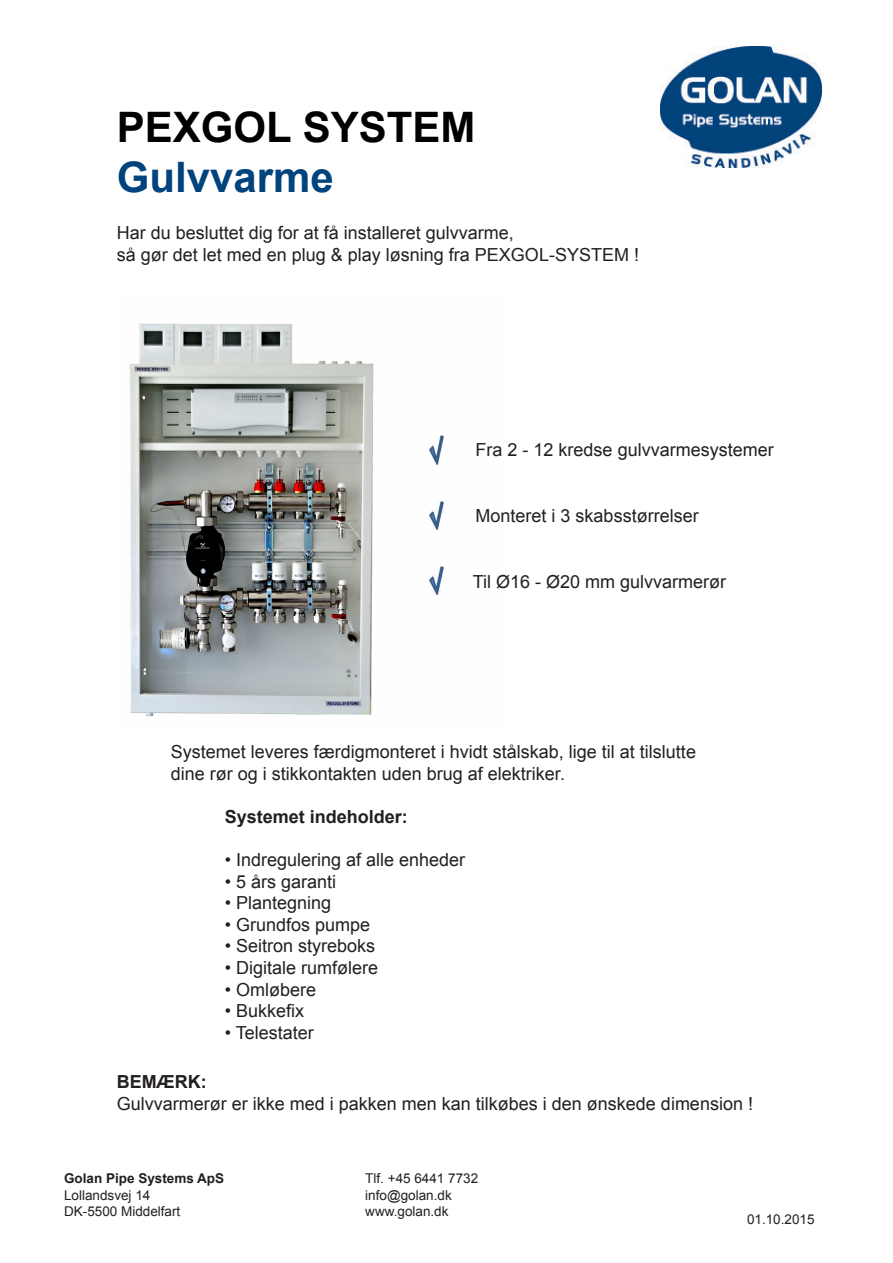
<style>
.page{position:relative;width:893px;height:1263px;background:#fff}
.page>*{position:absolute;margin:0;border:0;box-sizing:border-box;transform-origin:0 0}
.t1{font:700 42px "Arial";color:#000}
.t2{font:700 42px "Arial";color:#01437c}
.t3{font:18px/21.6px "Arial";color:#231f20}
.t4{font:700 18px "Arial";color:#231f20}
.t5{font:13.5px/16.2px "Arial";color:#231f20}
.t6{font:700 13.5px "Arial";color:#231f20}
.s1{font-weight:700}
</style>
<div class="page">
<img style="left:660px;top:46px;width:162px;height:122px">
<img style="left:129px;top:323px;width:315px;height:394px">
<img style="left:429px;top:436px;width:14px;height:28px">
<img style="left:429px;top:501px;width:14px;height:29px">
<img style="left:429px;top:566px;width:14px;height:29px">
<p class="t1" style="left:117px;top:99px;width:360px">PEXGOL SYSTEM</p>
<p class="t2" style="left:117px;top:149px;width:219px">Gulvvarme</p>
<p class="t3" style="left:117px;top:222px;width:524px">Har du besluttet dig for at få installeret gulvvarme,<br>så gør det let med en plug &amp; play løsning fra PEXGOL-SYSTEM !</p>
<p class="t3" style="left:476px;top:439px;width:300px">Fra 2 - 12 kredse gulvvarmesystemer</p>
<p class="t3" style="left:476px;top:505px;width:225px">Monteret i 3 skabsstørrelser</p>
<p class="t3" style="left:473px;top:571px;width:255px">Til Ø16 - Ø20 mm gulvvarmerør</p>
<p class="t3" style="left:171px;top:741px;width:527px">Systemet leveres færdigmonteret i hvidt stålskab, lige til at tilslutte dine rør og i stikkontakten uden brug af elektriker.</p>
<p class="t4" style="left:225px;top:804px;width:185px">Systemet indeholder:</p>
<p class="t3" style="left:225px;top:849px;width:242px">• Indregulering af alle enheder</p>
<p class="t3" style="left:225px;top:871px;width:113px">• 5 års garanti</p>
<p class="t3" style="left:225px;top:892px;width:108px">• Plantegning</p>
<p class="t3" style="left:225px;top:914px;width:147px">• Grundfos pumpe</p>
<p class="t3" style="left:225px;top:935px;width:152px">• Seitron styreboks</p>
<p class="t3" style="left:225px;top:957px;width:155px">• Digitale rumfølere</p>
<p class="t3" style="left:225px;top:979px;width:93px">• Omløbere</p>
<p class="t3" style="left:225px;top:1000px;width:81px">• Bukkefix</p>
<p class="t3" style="left:225px;top:1022px;width:91px">• Telestater</p>
<p class="t3" style="left:117px;top:1071px;width:638px"><span class="s1">BEMÆRK:<br></span>Gulvvarmerør er ikke med i pakken men kan tilkøbes i den ønskede dimension !</p>
<p class="t6" style="left:64px;top:1169px;width:162px">Golan Pipe Systems ApS</p>
<p class="t5" style="left:64px;top:1187px;width:118px">Lollandsvej 14<br>DK-5500 Middelfart</p>
<p class="t5" style="left:365px;top:1171px;width:114px">Tlf. +45 6441 7732 info@golan.dk www.golan.dk</p>
<p class="t5" style="left:747px;top:1212px;width:69px">01.10.2015</p>
</div>
